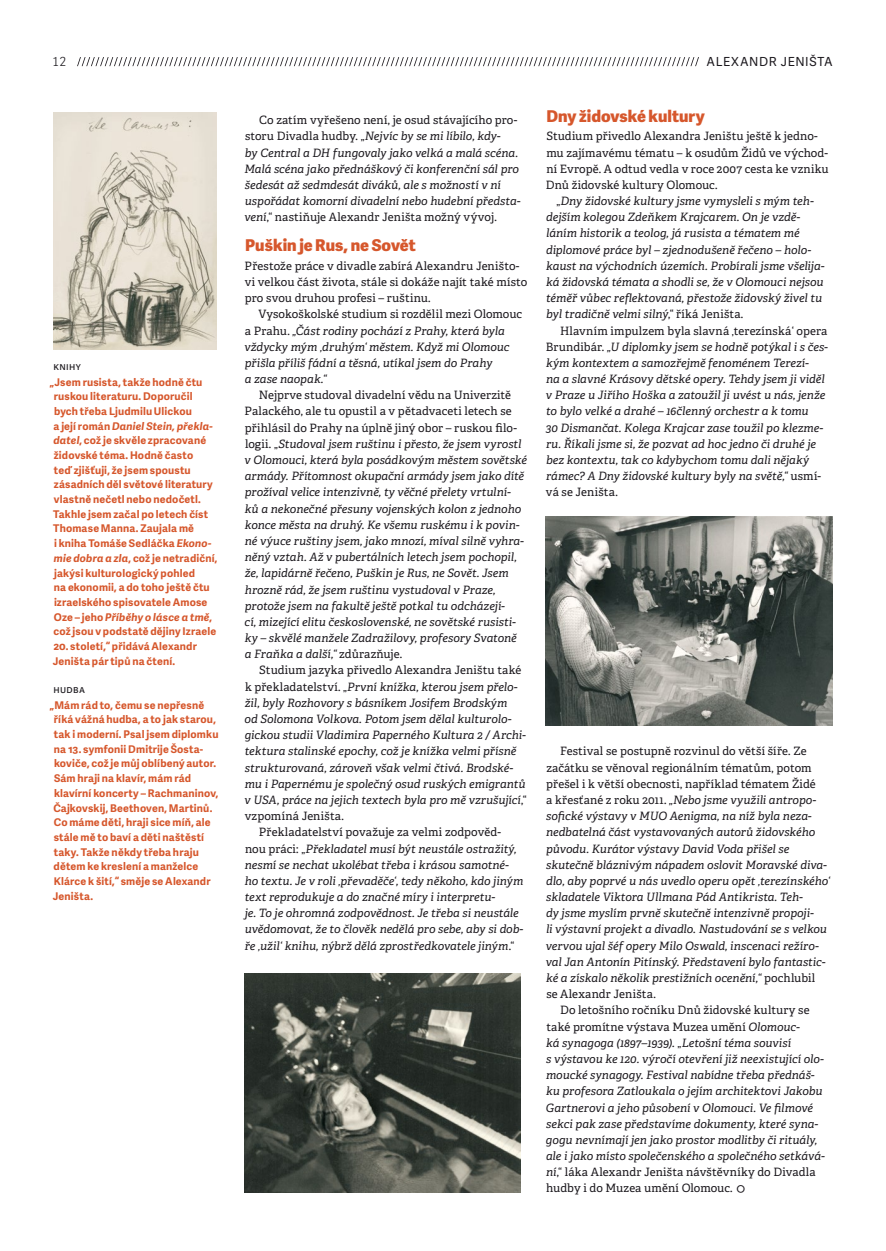
<style>
.page{position:relative;width:886px;height:1251px;background:#fff}
.page>*{position:absolute;margin:0;border:0;box-sizing:border-box;transform-origin:0 0}
.t1{font:800 16.25px "Adelle Sans";letter-spacing:.005em;color:#d6572c}
.t2{font:12.5px "Adelle Sans";letter-spacing:.045em;color:#1a171c}
.t3{font:300 12.5px "Adelle Sans";color:#1a171c}
.t4{font:italic 11.5px/16.1px "Adelle";color:#1a171c}
.t5{font:11.5px/16.1px "Adelle";letter-spacing:.01em;color:#1a171c}
.t6{font:700 10.62px/14.6px "Adelle Sans";letter-spacing:.015em;color:#d6572c}
.t7{font:10.62px "Adelle Sans";letter-spacing:.03em;color:#1a171c}
.s1{font-style:italic}
.s2{font-style:normal}
.s3{font-size:18.75px}
</style>
<div class="page">
<svg style="left:77px;top:57px;width:622px;height:9px"></svg>
<img style="left:546px;top:517px;width:287px;height:209px">
<img style="left:53px;top:112px;width:163px;height:238px">
<img style="left:244px;top:973px;width:277px;height:219px">
<p class="t3" style="left:52px;top:53px;width:16px">12</p>
<p class="t7" style="left:53px;top:358px;width:29px">knihy</p>
<p class="t6" style="left:53px;top:374px;width:166px;text-indent:-3px">„Jsem rusista, takže hodně čtu ruskou literaturu. Doporučil bych třeba Ljudmilu Ulickou<br>a její román <span class="s1">Daniel Stein, překla&shy;datel</span>, což je skvěle zpracované židovské téma. Hodně často<br>teď zjišťuji, že jsem spoustu zásadních děl světové literatury vlastně nečetl nebo nedočetl.<br>Takhle jsem začal po letech číst<br>Thomase Manna. Zaujala mě<br>i kniha Tomáše Sedláčka <span class="s1">Ekono&shy;mie dobra a zla</span>, což je netradiční, jakýsi kulturologický pohled<br>na ekonomii, a do toho ještě čtu izraelského spisovatele Amose<br>Oze – jeho <span class="s1">Příběhy o lásce a tmě</span>, což jsou v podstatě dějiny Izraele</p>
<p class="t6" style="left:53px;top:638px;width:145px">20. století,“ přidává Alexandr<br>Jeništa pár tipů na čtení.</p>
<p class="t7" style="left:54px;top:681px;width:33px">hudba</p>
<p class="t6" style="left:50px;top:697px;width:170px">„Mám rád to, čemu se nepřesně říká vážná hudba, a to jak starou, tak i moderní. Psal jsem diplomku na 13. symfonii Dmitrije Šosta&shy;koviče, což je můj oblíbený autor.<br>Sám hraji na klavír, mám rád klavírní koncerty – Rachmaninov,<br>Čajkovskij, Beethoven, Martinů.<br>Co máme děti, hraji sice míň, ale stále mě to baví a děti naštěstí taky. Takže někdy třeba hraju dětem ke kreslení a manželce<br>Klárce k šití,“ směje se Alexandr<br>Jeništa.</p>
<p class="t4" style="left:244px;top:112px;width:277px;text-indent:15px"><span class="s2">Co zatím vyřešeno není, je osud stávajícího pro&shy;storu Divadla hudby. „</span>Nejvíc by se mi líbilo, kdy-<br>by Central a DH fungovaly jako velká a malá scéna.<br>Malá scéna jako přednáškový či konferenční sál pro šedesát až sedmdesát diváků, ale s možností v ní uspořádat komorní divadelní nebo hudební předsta&shy;vení<span class="s2">,“ nastiňuje Alexandr Jeništa možný vývoj.</span></p>
<h1 class="t1" style="left:245px;top:233px;width:172px">Puškin je Rus, ne Sovět</h1>
<p class="t5" style="left:245px;top:258px;width:284px">Přestože práce v divadle zabírá Alexandru Jeništo&shy;vi velkou část života, stále si dokáže najít také místo pro svou druhou profesi – ruštinu.</p>
<p class="t4" style="left:245px;top:306px;width:279px;text-indent:14px"><span class="s2">Vysokoškolské studium si rozdělil mezi Olomouc a Prahu.</span> „Část rodiny pochází z Prahy, která byla vždycky mým ‚druhým‘ městem. Když mi Olomouc přišla příliš fádní a těsná, utíkal jsem do Prahy<br>a zase naopak.“</p>
<p class="t4" style="left:245px;top:387px;width:284px;text-indent:14px"><span class="s2">Nejprve studoval divadelní vědu na Univerzitě Palackého, ale tu opustil a v pětadvaceti letech se přihlásil do Prahy na úplně jiný obor – ruskou filo&shy;logii. „</span>Studoval jsem ruštinu i přesto, že jsem vyrostl v Olomouci, která byla posádkovým městem sovětské armády. Přítomnost okupační armády jsem jako dítě prožíval velice intenzivně, ty věčné přelety vrtulní-<br>ků a nekonečné přesuny vojenských kolon z jednoho konce města na druhý<span class="s2">.</span> Ke všemu ruskému i k povin&shy;né výuce ruštiny jsem, jako mnozí, míval silně vyhra&shy;něný vztah. Až v pubertálních letech jsem pochopil, že, lapidárně řečeno, Puškin je Rus, ne Sovět. Jsem hrozně rád, že jsem ruštinu vystudoval v Praze, protože jsem na fakultě ještě potkal tu odcházejí-<br>cí, mizející elitu československé, ne sovětské rusisti&shy;ky – skvělé manžele Zadražilovy, profesory Svatoně<br>a Fraňka a další,“ <span class="s2">zdůrazňuje.</span></p>
<p class="t5" style="left:259px;top:662px;width:264px">Studium jazyka přivedlo Alexandra Jeništu také</p>
<p class="t4" style="left:245px;top:679px;width:274px"><span class="s2">k překladatelství. „</span>První knížka, kterou jsem přelo-</p>
<p class="t4" style="left:245px;top:695px;width:264px">žil, byly Rozhovory s básníkem Josifem Brodským</p>
<p class="t4" style="left:245px;top:711px;width:268px">od Solomona Volkova. Potom jsem dělal kulturolo-</p>
<p class="t4" style="left:245px;top:727px;width:283px">gickou studii Vladimira Paperného Kultura 2 / Archi-</p>
<p class="t4" style="left:245px;top:743px;width:273px">tektura stalinské epochy, což je knížka velmi přísně</p>
<p class="t4" style="left:245px;top:759px;width:270px">strukturovaná, zároveň však velmi čtivá. Brodské-</p>
<p class="t4" style="left:245px;top:776px;width:282px">mu i Papernému je společný osud ruských emigrantů</p>
<p class="t4" style="left:245px;top:792px;width:284px">v USA, práce na jejich textech byla pro mě vzrušující<span class="s2">,“</span></p>
<p class="t5" style="left:245px;top:808px;width:101px">vzpomíná Jeništa.</p>
<p class="t5" style="left:259px;top:824px;width:244px">Překladatelství považuje za velmi zodpověd-</p>
<p class="t4" style="left:245px;top:840px;width:273px"><span class="s2">nou práci: „</span>Překladatel musí být neustále ostražitý,</p>
<p class="t4" style="left:245px;top:857px;width:266px">nesmí se nechat ukolébat třeba i krásou samotné-</p>
<p class="t4" style="left:245px;top:873px;width:280px">ho textu. Je v roli ‚převaděče‘, tedy někoho, kdo jiným</p>
<p class="t4" style="left:245px;top:889px;width:252px">text reprodukuje a do značné míry i interpretu-</p>
<p class="t4" style="left:245px;top:905px;width:275px">je. To je ohromná zodpovědnost. Je třeba si neustále</p>
<p class="t4" style="left:245px;top:921px;width:280px">uvědomovat, že to člověk nedělá pro sebe, aby si dob-</p>
<p class="t4" style="left:245px;top:938px;width:271px">ře ‚užil‘ knihu, nýbrž dělá zprostředkovatele jiným<span class="s2">.“</span></p>
<p class="t2" style="left:706px;top:53px;width:128px">ALEXANDR JENIŠTA</p>
<h1 class="t1" style="left:546px;top:104px;width:160px">Dny židovské kultury</h1>
<p class="t5" style="left:546px;top:128px;width:284px">Studium přivedlo Alexandra Jeništu ještě k jedno&shy;mu zajímavému tématu – k osudům Židů ve východ&shy;ní Evropě. A odtud vedla v roce 2007 cesta ke vzniku Dnů židovské kultury Olomouc.</p>
<p class="t4" style="left:546px;top:193px;width:280px;text-indent:10px"><span class="s2">„</span>Dny židovské kultury jsme vymysleli s mým teh&shy;dejším kolegou Zdeňkem Krajcarem. On je vzdě&shy;láním historik a teolog, já rusista a tématem mé diplomové práce byl – zjednodušeně řečeno – holo&shy;kaust na východních územích. Probírali jsme všelija&shy;ká židovská témata a shodli se, že v Olomouci nejsou téměř vůbec reflektovaná, přestože židovský živel tu byl tradičně velmi silný<span class="s2">,“ říká Jeništa.</span></p>
<p class="t4" style="left:546px;top:323px;width:284px;text-indent:14px"><span class="s2">Hlavním impulzem byla slavná ‚terezínská‘ opera Brundibár.</span> „U diplomky jsem se hodně potýkal i s čes&shy;kým kontextem a samozřejmě fenoménem Terezí-<br>na a slavné Krásovy dětské opery. Tehdy jsem ji viděl v Praze u Jiřího Hoška a zatoužil ji uvést u nás, jenže to bylo velké a drahé – 16členný orchestr a k tomu<br>30 Dismančat. Kolega Krajcar zase toužil po klezme&shy;ru. Říkali jsme si, že pozvat ad hoc jedno či druhé je bez kontextu, tak co kdybychom tomu dali nějaký rámec? A Dny židovské kultury byly na světě,“ <span class="s2">usmí&shy;vá se Jeništa.</span></p>
<p class="t5" style="left:560px;top:743px;width:248px">Festival se postupně rozvinul do větší šíře. Ze</p>
<p class="t5" style="left:546px;top:760px;width:267px">začátku se věnoval regionálním tématům, potom</p>
<p class="t5" style="left:546px;top:776px;width:271px">přešel i k větší obecnosti, například tématem Židé</p>
<p class="t4" style="left:546px;top:792px;width:272px"><span class="s2">a křesťané z roku 2011.</span> „Nebo jsme využili antropo-</p>
<p class="t4" style="left:546px;top:808px;width:267px">sofické výstavy v MUO Aenigma, na níž byla neza-</p>
<p class="t4" style="left:546px;top:824px;width:271px">nedbatelná část vystavovaných autorů židovského</p>
<p class="t4" style="left:546px;top:840px;width:245px">původu. Kurátor výstavy David Voda přišel se</p>
<p class="t4" style="left:546px;top:857px;width:282px">skutečně bláznivým nápadem oslovit Moravské diva-</p>
<p class="t4" style="left:546px;top:873px;width:285px">dlo, aby poprvé u nás uvedlo operu opět ‚terezínského‘</p>
<p class="t4" style="left:546px;top:889px;width:258px">skladatele Viktora Ullmana Pád Antikrista. Teh-</p>
<p class="t4" style="left:546px;top:905px;width:269px">dy jsme myslím prvně skutečně intenzivně propoji-</p>
<p class="t4" style="left:546px;top:921px;width:282px">li výstavní projekt a divadlo. Nastudování se s velkou</p>
<p class="t4" style="left:546px;top:938px;width:274px">vervou ujal šéf opery Milo Oswald, inscenaci režíro-</p>
<p class="t4" style="left:546px;top:954px;width:281px">val Jan Antonín Pitínský. Představení bylo fantastic-</p>
<p class="t4" style="left:546px;top:970px;width:271px">ké a získalo několik prestižních ocenění,“ <span class="s2">pochlubil</span></p>
<p class="t5" style="left:546px;top:986px;width:111px">se Alexandr Jeništa.</p>
<p class="t5" style="left:560px;top:1002px;width:251px">Do letošního ročníku Dnů židovské kultury se</p>
<p class="t5" style="left:546px;top:1018px;width:255px">také promítne výstava Muzea umění <span class="s1">Olomouc-</span></p>
<p class="t4" style="left:546px;top:1035px;width:246px">ká synagoga (1897–1939). <span class="s2">„</span>Leto<span class="s2">š</span>ní téma souvisí</p>
<p class="t4" style="left:546px;top:1051px;width:279px">s výstavou ke 120. výročí otevření již neexistující olo-</p>
<p class="t4" style="left:546px;top:1067px;width:270px">moucké synagogy. Festival nabídne třeba přednáš-</p>
<p class="t4" style="left:546px;top:1083px;width:278px">ku profesora Zatloukala o jejím architektovi Jakobu</p>
<p class="t4" style="left:546px;top:1099px;width:269px">Gartnerovi a jeho působení v Olomouci. Ve filmové</p>
<p class="t4" style="left:546px;top:1116px;width:273px">sekci pak zase představíme dokumenty, které syna-</p>
<p class="t4" style="left:546px;top:1132px;width:273px">gogu nevnímají jen jako prostor modlitby či rituály,</p>
<p class="t4" style="left:546px;top:1148px;width:280px">ale i jako místo společenského a společného setkává-</p>
<p class="t5" style="left:546px;top:1164px;width:271px"><span class="s1">ní</span>,“ láka Alexandr Jeništa návštěvníky do Divadla</p>
<p class="t5" style="left:546px;top:1180px;width:202px">hudby i do Muzea umění Olomouc. <span class="s3">•</span></p>
</div>
